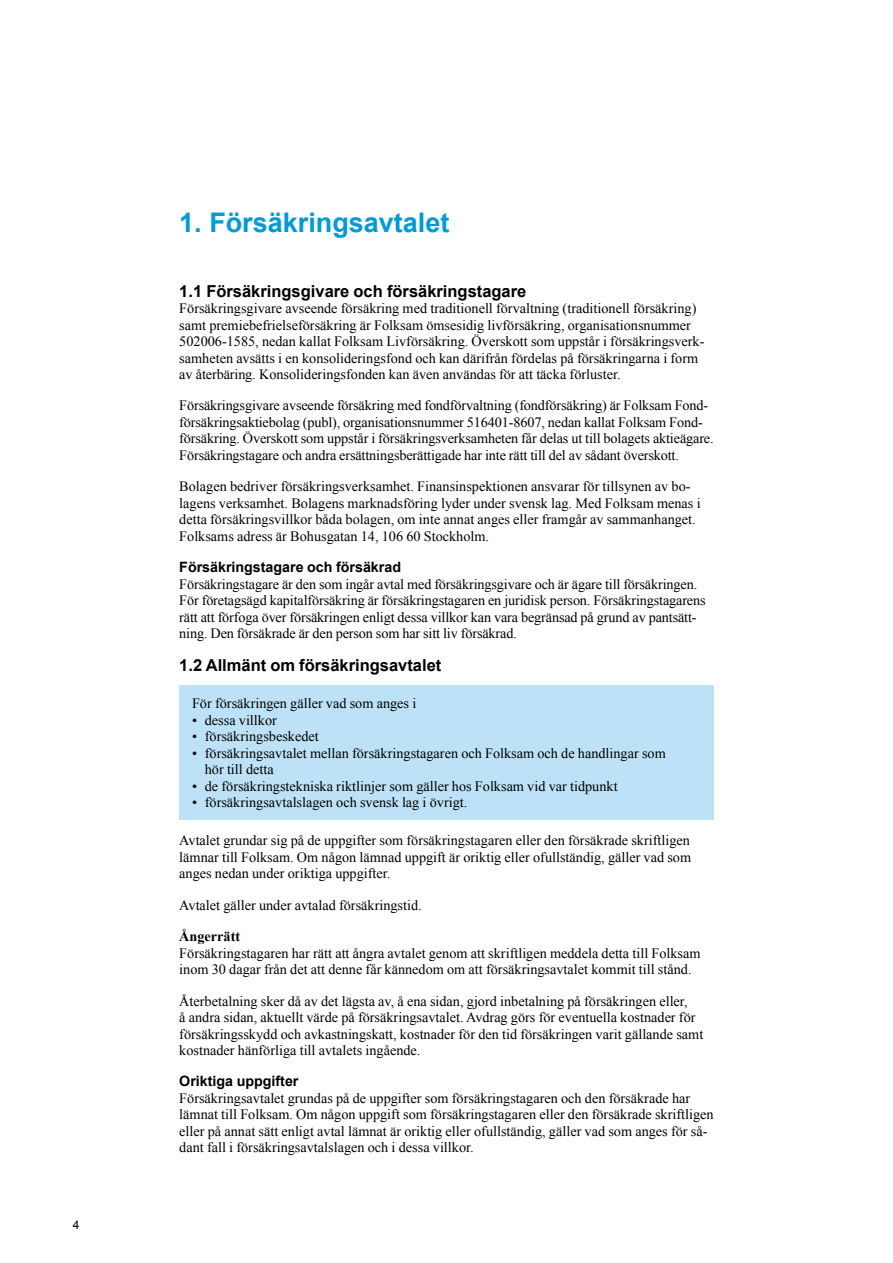
<style>
.page{position:relative;width:893px;height:1263px;background:#fff}
.page>*{position:absolute;margin:0;border:0;box-sizing:border-box;transform-origin:0 0}
.t1{font:700 27px "Arial";color:#009ad8}
.t2{font:700 16.5px "Arial";color:#000}
.t3{font:14.25px/16.5px "Times New Roman";color:#000}
.t4{font:700 14.25px "Arial";color:#000}
.t5{font:700 14.25px "Times New Roman";color:#000}
.t6{font:12px "Arial";color:#000}
</style>
<div class="page">
<div style="left:179px;top:686px;width:535px;height:134px;background:#bde2f7"></div>
<p class="t6" style="left:73px;top:1217px;width:8px">4</p>
<h1 class="t1" style="left:179px;top:204px;width:272px">1. Försäkringsavtalet</h1>
<p class="t2" style="left:179px;top:280px;width:349px">1.1 Försäkringsgivare och försäkringstagare</p>
<p class="t3" style="left:179px;top:300px;width:527px">Försäkringsgivare avseende försäkring med traditionell förvaltning (traditionell försäkring) samt premiebefrielseförsäkring är Folksam ömsesidig livförsäkring, organisationsnummer 502006-1585, nedan kallat Folksam Livförsäkring. Överskott som uppstår i försäkringsverk&shy;samheten avsätts i en konsolideringsfond och kan därifrån fördelas på försäkringarna i form av återbäring. Konsolideringsfonden kan även användas för att täcka förluster.</p>
<p class="t3" style="left:179px;top:397px;width:536px">Försäkringsgivare avseende försäkring med fondförvaltning (fondförsäkring) är Folksam Fond&shy;försäkringsaktiebolag (publ), organisationsnummer 516401-8607, nedan kallat Folksam Fond&shy;försäkring. Överskott som uppstår i försäkringsverksamheten får delas ut till bolagets aktieägare.<br>Försäkringstagare och andra ersättningsberättigade har inte rätt till del av sådant överskott.</p>
<p class="t3" style="left:179px;top:478px;width:523px">Bolagen bedriver försäkringsverksamhet. Finansinspektionen ansvarar för tillsynen av bo&shy;lagens verksamhet. Bolagens marknadsföring lyder under svensk lag. Med Folksam menas i detta försäkringsvillkor båda bolagen, om inte annat anges eller framgår av sammanhanget.<br>Folksams adress är Bohusgatan 14, 106 60 Stockholm.</p>
<p class="t4" style="left:179px;top:558px;width:223px">Försäkringstagare och försäkrad</p>
<p class="t3" style="left:179px;top:575px;width:528px">Försäkringstagare är den som ingår avtal med försäkringsgivare och är ägare till försäkringen.<br>För företagsägd kapitalförsäkring är försäkringstagaren en juridisk person. Försäkringstagarens rätt att förfoga över försäkringen enligt dessa villkor kan vara begränsad på grund av pantsätt&shy;ning. Den försäkrade är den person som har sitt liv försäkrad.</p>
<p class="t2" style="left:179px;top:654px;width:264px">1.2 Allmänt om försäkringsavtalet</p>
<p class="t3" style="left:192px;top:695px;width:226px">För försäkringen gäller vad som anges i</p>
<p class="t3" style="left:192px;top:711px;width:86px">• dessa villkor</p>
<p class="t3" style="left:192px;top:728px;width:128px">• försäkringsbeskedet</p>
<p class="t3" style="left:205px;top:744px;width:462px;text-indent:-13px">• försäkringsavtalet mellan försäkringstagaren och Folksam och de handlingar som hör till detta</p>
<p class="t3" style="left:192px;top:777px;width:427px">• de försäkringstekniska riktlinjer som gäller hos Folksam vid var tidpunkt</p>
<p class="t3" style="left:192px;top:794px;width:277px">• försäkringsavtalslagen och svensk lag i övrigt.</p>
<p class="t3" style="left:179px;top:832px;width:513px;text-align:justify">Avtalet grundar sig på de uppgifter som försäkringstagaren eller den försäkrade skriftligen lämnar till Folksam. Om någon lämnad uppgift är oriktig eller ofullständig, gäller vad som anges nedan under oriktiga uppgifter.</p>
<p class="t3" style="left:179px;top:896px;width:244px">Avtalet gäller under avtalad försäkringstid.</p>
<p class="t5" style="left:179px;top:926px;width:62px">Ångerrätt</p>
<p class="t3" style="left:179px;top:944px;width:523px">Försäkringstagaren har rätt att ångra avtalet genom att skriftligen meddela detta till Folksam inom 30 dagar från det att denne får kännedom om att försäkringsavtalet kommit till stånd.</p>
<p class="t3" style="left:179px;top:992px;width:525px">Återbetalning sker då av det lägsta av, å ena sidan, gjord inbetalning på försäkringen eller,<br>å andra sidan, aktuellt värde på försäkringsavtalet. Avdrag görs för eventuella kostnader för försäkringsskydd och avkastningskatt, kostnader för den tid försäkringen varit gällande samt kostnader hänförliga till avtalets ingående.</p>
<p class="t4" style="left:179px;top:1072px;width:121px">Oriktiga uppgifter</p>
<p class="t3" style="left:179px;top:1090px;width:536px">Försäkringsavtalet grundas på de uppgifter som försäkringstagaren och den försäkrade har lämnat till Folksam. Om någon uppgift som försäkringstagaren eller den försäkrade skriftligen eller på annat sätt enligt avtal lämnat är oriktig eller ofullständig, gäller vad som anges för så&shy;dant fall i försäkringsavtalslagen och i dessa villkor.</p>
</div>
